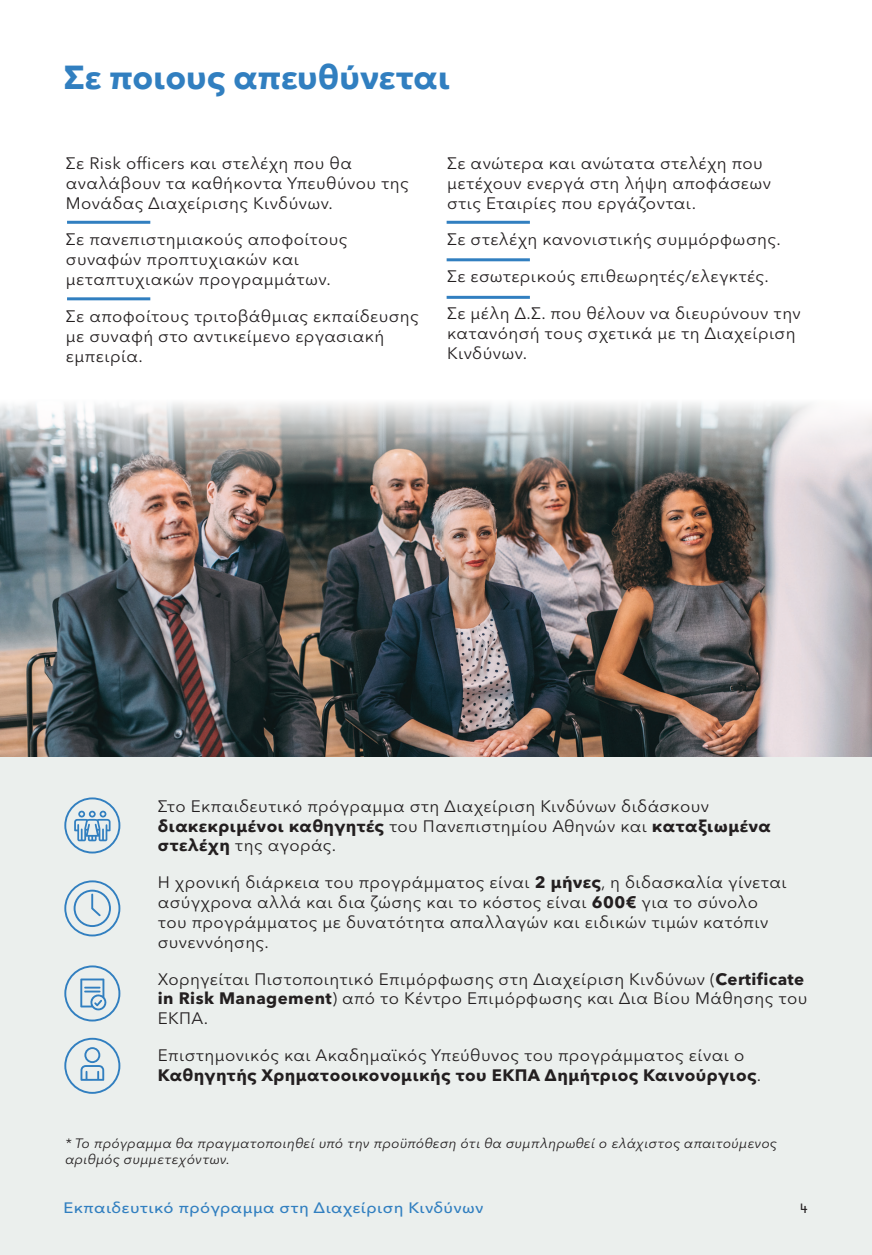
<style>
.page{position:relative;width:872px;height:1255px;background:#fff}
.page>*{position:absolute;margin:0;border:0;box-sizing:border-box;transform-origin:0 0}
.t1{font:700 33px "Avenir Next W1 G";color:#317fc0}
.t2{font:16.5px/19.8px "Avenir Next W1 G";letter-spacing:.025em;color:#231f20}
.t3{font:500 15px "Avenir Next W1 G";letter-spacing:.025em;color:#317fc0;scale:1.1 1}
.t4{font:italic 13.5px/16.2px "Avenir Next W1 G";letter-spacing:.025em;color:#231f20}
.t5{font:13.5px "GT Walsheim Pro";color:#231f20}
.s1{font-weight:700}
</style>
<div class="page">
<img style="left:0;top:491px;width:872px;height:266px">
<img style="left:0;top:402px;width:872px;height:89px">
<div style="left:0;top:757px;width:872px;height:497px;background:#ebefed"></div>
<hr style="left:67px;top:221px;width:83px;height:3px;background:#317fc0">
<hr style="left:446px;top:221px;width:84px;height:3px;background:#317fc0">
<hr style="left:67px;top:297px;width:83px;height:3px;background:#317fc0">
<hr style="left:446px;top:296px;width:84px;height:3px;background:#317fc0">
<hr style="left:446px;top:258px;width:84px;height:3px;background:#317fc0">
<svg style="left:64px;top:880px;width:56px;height:56px"></svg>
<svg style="left:64px;top:965px;width:56px;height:56px"></svg>
<svg style="left:64px;top:1037px;width:56px;height:56px"></svg>
<svg style="left:64px;top:797px;width:56px;height:56px"></svg>
<h1 class="t1" style="left:64px;top:57px;width:388px">Σε ποιους απευθύνεται</h1>
<p class="t2" style="left:66px;top:153px;width:344px">Σε Risk officers και στελέχη που θα αναλάβουν τα καθήκοντα Υπευθύνου της<br>Μονάδας Διαχείρισης Κινδύνωv.</p>
<p class="t2" style="left:66px;top:230px;width:283px">Σε πανεπιστημιακούς αποφοίτους συναφών προπτυχιακών και μεταπτυχιακών προγραμμάτων.</p>
<p class="t2" style="left:66px;top:306px;width:354px">Σε αποφοίτους τριτοβάθμιας εκπαίδευσης με συναφή στο αντικείμενο εργασιακή εμπειρία.</p>
<p class="t2" style="left:447px;top:153px;width:325px">Σε ανώτερα και ανώτατα στελέχη που μετέχουν ενεργά στη λήψη αποφάσεων στις Εταιρίες που εργάζονται.</p>
<p class="t2" style="left:447px;top:230px;width:335px">Σε στελέχη κανονιστικής συμμόρφωσης.</p>
<p class="t2" style="left:447px;top:267px;width:323px">Σε εσωτερικούς επιθεωρητές/ελεγκτές.</p>
<p class="t2" style="left:447px;top:303px;width:355px">Σε μέλη Δ.Σ. που θέλουν να διευρύνουν την κατανόησή τους σχετικά με τη Διαχείριση<br>Κινδύνων.</p>
<p class="t2" style="left:158px;top:796px;width:615px">Στο Εκπαιδευτικό πρόγραμμα στη Διαχείριση Κινδύνων διδάσκουν <span class="s1">διακεκριμένοι καθηγητές</span> του Πανεπιστημίου Αθηνών και <span class="s1">καταξιωμένα στελέχη</span> της αγοράς.</p>
<p class="t2" style="left:158px;top:872px;width:630px">Η χρονική διάρκεια του προγράμματος είναι <span class="s1">2 μήνες</span>, η διδασκαλία γίνεται ασύγχρονα αλλά και δια ζώσης και το κόστος είναι <span class="s1">600€</span> για το σύνολο του προγράμματος με δυνατότητα απαλλαγών και ειδικών τιμών κατόπιν συνεννόησης.</p>
<p class="t2" style="left:158px;top:968px;width:651px">Χορηγείται Πιστοποιητικό Επιμόρφωσης στη Διαχείριση Κινδύνων (<span class="s1">Certificate in Risk Management</span>) από το Κέντρο Επιμόρφωσης και Δια Βίου Μάθησης του<br>ΕΚΠΑ.</p>
<p class="t2" style="left:158px;top:1045px;width:605px">Επιστημονικός και Ακαδημαϊκός Υπεύθυνος του προγράμματος είναι ο<br><span class="s1">Καθηγητής Χρηματοοικονομικής του ΕΚΠΑ Δημήτριος Καινούργιος</span>.</p>
<p class="t4" style="left:65px;top:1134px;width:713px">* Το πρόγραμμα θα πραγματοποιηθεί υπό την προϋπόθεση ότι θα συμπληρωθεί ο ελάχιστος απαιτούμενος αριθμός συμμετεχόντων.</p>
<p class="t3" style="left:64px;top:1198px;width:383px">Εκπαιδευτικό πρόγραμμα στη Διαχείριση Κινδύνων</p>
<p class="t5" style="left:800px;top:1199px;width:9px">4</p>
</div>
